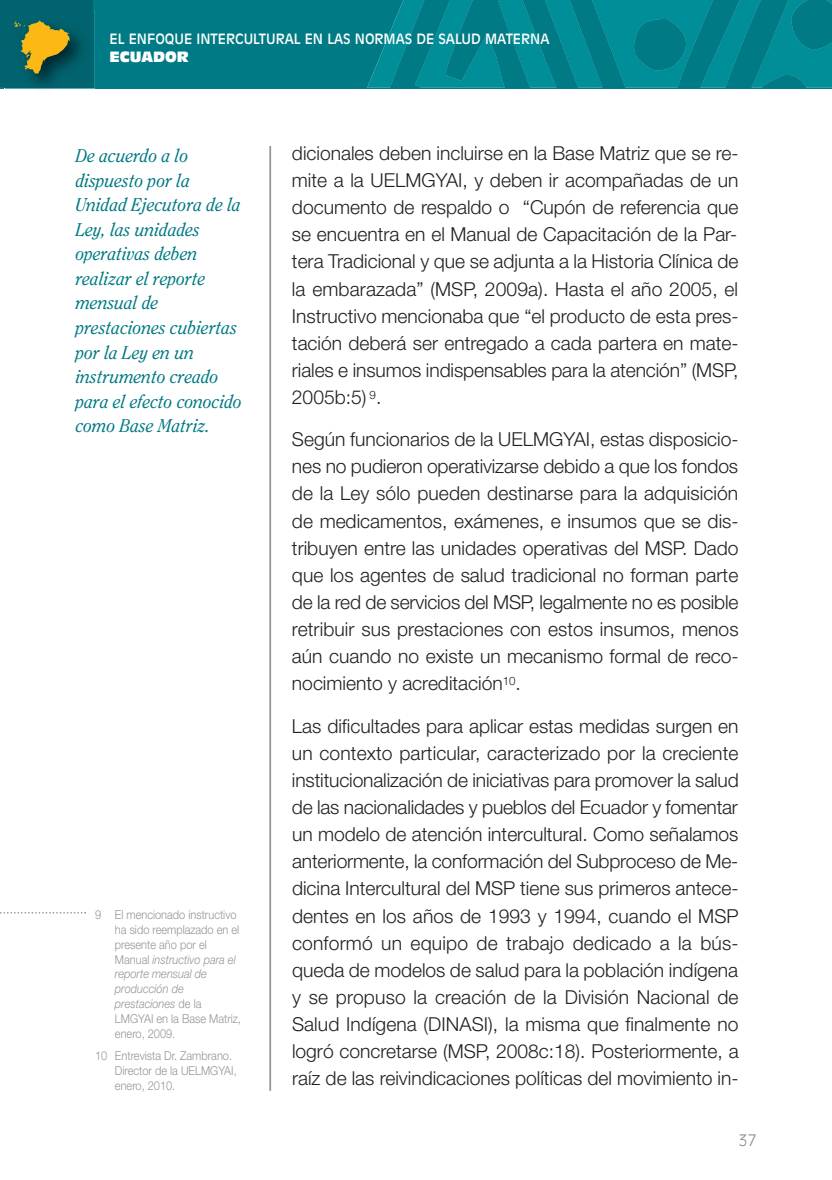
<style>
.page{position:relative;width:832px;height:1180px;background:#fff}
.page>*{position:absolute;margin:0;border:0;box-sizing:border-box;transform-origin:0 0}
.t1{font:300 19.25px/27.1px "Helvetica Neue";color:#231f20;text-align:justify}
.t2{font:italic 18.38px/24.5px "Clearface";color:#007a83;scale:.95 1}
.t3{font:300 15.75px "Incised 901 BT";color:#939598}
.t4{font:14px "Incised 901 BT";color:#fff}
.t5{font:14px "Incised 901 BT Compact";color:#fff}
.t6{font:300 12.25px/14.9px "Helvetica Neue";color:#939598;scale:.9 1}
.s1{font-style:italic}
</style>
<div class="page">
<div style="left:0;top:0;width:832px;height:89px;background:#007b85"></div>
<svg style="left:367px;top:0;width:465px;height:88px"></svg>
<div style="left:0;top:0;width:93px;height:87px;background:#00636f"></div>
<img style="left:5px;top:11px;width:90px;height:78px">
<img style="left:5px;top:11px;width:88px;height:76px">
<svg style="left:14px;top:20px;width:56px;height:54px"></svg>
<hr style="left:269px;top:146px;width:2px;height:944px;background:#939598">
<svg style="left:0;top:912px;width:86px;height:1px"></svg>
<p class="t4" style="left:109px;top:34px;width:441px">EL ENFOQUE INTERCULTURAL EN LAS NORMAS DE SALUD MATERNA</p>
<p class="t5" style="left:109px;top:51px;width:81px">ECUADOR</p>
<p class="t2" style="left:76px;top:145px;width:176px">De acuerdo a lo dispuesto por la<br>Unidad Ejecutora de la<br>Ley, las unidades operativas deben realizar el reporte mensual de prestaciones cubiertas por la Ley en un instrumento creado para el efecto conocido como Base Matriz.</p>
<p class="t6" style="left:115px;top:908px;width:142px;text-indent:-20px">9 El mencionado instructivo ha sido reemplazado en el presente año por el<br>Manual <span class="s1">instructivo para el reporte mensual de producción de prestaciones</span> de la<br>LMGYAI en la Base Matriz, enero, 2009.</p>
<p class="t6" style="left:115px;top:1049px;width:137px;text-indent:-20px">10 Entrevista Dr. Zambrano.<br>Director de la UELMGYAI, enero, 2010.</p>
<p class="t1" style="left:292px;top:141px;width:448px">dicionales deben incluirse en la Base Matriz que se re&shy;mite a la UELMGYAI, y deben ir acompañadas de un documento de respaldo o “Cupón de referencia que se encuentra en el Manual de Capacitación de la Par&shy;tera Tradicional y que se adjunta a la Historia Clínica de la embarazada” (MSP, 2009a). Hasta el año 2005, el Instructivo mencionaba que “el producto de esta pres&shy;tación deberá ser entregado a cada partera en mate&shy;riales e insumos indispensables para la atención” (MSP, 2005b:5) <sup>9</sup>.</p>
<p class="t1" style="left:292px;top:427px;width:448px">Según funcionarios de la UELMGYAI, estas disposicio&shy;nes no pudieron operativizarse debido a que los fondos de la Ley sólo pueden destinarse para la adquisición de medicamentos, exámenes, e insumos que se dis&shy;tribuyen entre las unidades operativas del MSP. Dado que los agentes de salud tradicional no forman parte de la red de servicios del MSP, legalmente no es posible retribuir sus prestaciones con estos insumos, menos aún cuando no existe un mecanismo formal de reco&shy;nocimiento y acreditación<sup>10</sup>.</p>
<p class="t1" style="left:292px;top:713px;width:448px">Las dificultades para aplicar estas medidas surgen en un contexto particular, caracterizado por la creciente institucionalización de iniciativas para promover la salud de las nacionalidades y pueblos del Ecuador y fomentar un modelo de atención intercultural. Como señalamos anteriormente, la conformación del Subproceso de Me&shy;dicina Intercultural del MSP tiene sus primeros antece&shy;dentes en los años de 1993 y 1994, cuando el MSP conformó un equipo de trabajo dedicado a la bús&shy;queda de modelos de salud para la población indígena y se propuso la creación de la División Nacional de Salud Indígena (DINASI), la misma que finalmente no logró concretarse (MSP, 2008c:18). Posteriormente, a raíz de las reivindicaciones políticas del movimiento in-</p>
<p class="t3" style="left:738px;top:1133px;width:20px">37</p>
</div>
